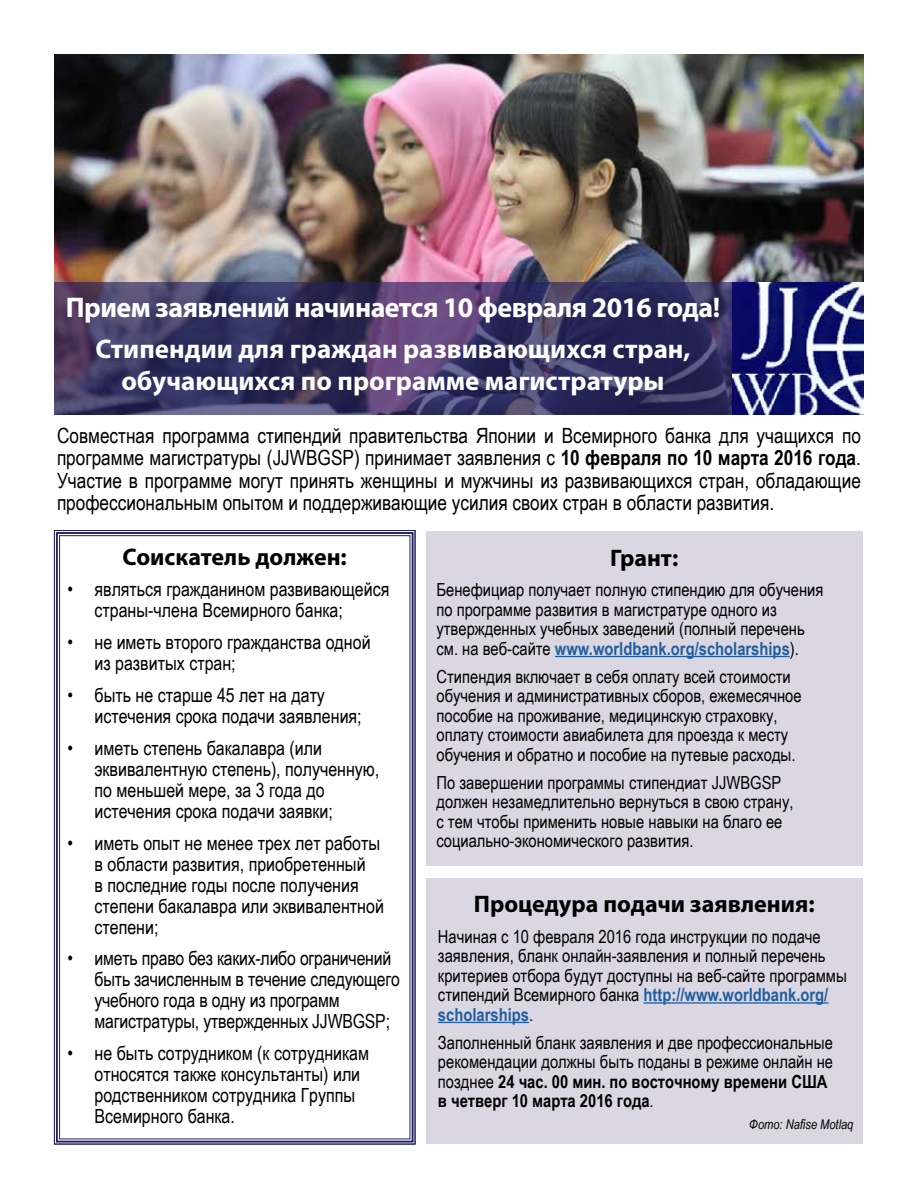
<style>
.page{position:relative;width:918px;height:1188px;background:#fff}
.page>*{position:absolute;margin:0;border:0;box-sizing:border-box;transform-origin:0 0}
.t1{font:700 28.5px "Myriad Pro";letter-spacing:-.02em;color:#fff}
.t2{font:700 27px/32.4px "Myriad Pro";color:#fff;text-align:center}
.t3{font:700 24px "Myriad Pro";color:#000}
.t4{font:21px/22.5px "Arial Narrow";color:#000;text-align:justify}
.t5{font:19.5px/21px "Arial Narrow";color:#000}
.t6{font:18px/19.5px "Arial Narrow";color:#000}
.t7{font:italic 13.5px "Arial Narrow";color:#000}
.s1{font-weight:700}
.s2{font-weight:700;color:#215e9e}
</style>
<div class="page">
<img style="left:54px;top:54px;width:810px;height:228px">
<svg style="left:54px;top:282px;width:810px;height:133px;background:#3b3562"></svg>
<img style="left:732px;top:282px;width:132px;height:132px">
<svg style="left:54px;top:530px;width:362px;height:615px"></svg>
<div style="left:56px;top:532px;width:357px;height:610px;border:2px solid #242161"></div>
<div style="left:426px;top:532px;width:436px;height:334px;background:#dad7e2"></div>
<hr style="left:555px;top:656px;width:235px;height:1px;background:#215e9e">
<div style="left:426px;top:878px;width:436px;height:266px;background:#dad7e2"></div>
<hr style="left:644px;top:1002px;width:184px;height:2px;background:#215e9e">
<hr style="left:438px;top:1022px;width:91px;height:1px;background:#215e9e">
<h1 class="t1" style="left:66px;top:289px;width:656px">Прием заявлений начинается 10 февраля 2016 года!</h1>
<h2 class="t2" style="left:95px;top:332px;width:597px">Стипендии для граждан развивающихся стран, обучающихся по программе магистратуры</h2>
<p class="t4" style="left:57px;top:423px;width:806px">Совместная программа стипендий правительства Японии и Всемирного банка для учащихся по программе магистратуры (JJWBGSP) принимает заявления с <span class="s1">10 февраля по 10 марта 2016 года</span>.<br>Участие в программе могут принять женщины и мужчины из развивающихся стран, обладающие профессиональным опытом и поддерживающие усилия своих стран в области развития.</p>
<h3 class="t3" style="left:123px;top:541px;width:226px">Соискатель должен:</h3>
<p class="t5" style="left:95px;top:578px;width:296px;text-indent:-27px">• являться гражданином развивающейся страны-члена Всемирного банка;</p>
<p class="t5" style="left:95px;top:631px;width:278px;text-indent:-27px">• не иметь второго гражданства одной из развитых стран;</p>
<p class="t5" style="left:95px;top:684px;width:269px;text-indent:-27px">• быть не старше 45 лет на дату истечения срока подачи заявления;</p>
<p class="t5" style="left:95px;top:737px;width:286px;text-indent:-27px">• иметь степень бакалавра (или эквивалентную степень), полученную, по меньшей мере, за 3 года до истечения срока подачи заявки;</p>
<p class="t5" style="left:95px;top:832px;width:291px;text-indent:-27px">• иметь опыт не менее трех лет работы в области развития, приобретенный<br>в последние годы после получения степени бакалавра или эквивалентной степени;</p>
<p class="t5" style="left:95px;top:947px;width:307px;text-indent:-27px">• иметь право без каких-либо ограничений быть зачисленным в течение следующего учебного года в одну из программ магистратуры, утвержденных JJWBGSP;</p>
<p class="t5" style="left:95px;top:1042px;width:276px;text-indent:-27px">• не быть сотрудником (к сотрудникам относятся также консультанты) или родственником сотрудника Группы<br>Всемирного банка.</p>
<h3 class="t3" style="left:610px;top:542px;width:70px">Грант:</h3>
<p class="t6" style="left:436px;top:579px;width:388px">Бенефициар получает полную стипендию для обучения по программе развития в магистратуре одного из утвержденных учебных заведений (полный перечень см. на веб-сайте <span class="s2">www.worldbank.org/scholarships</span>).</p>
<p class="t6" style="left:436px;top:666px;width:367px">Стипендия включает в себя оплату всей стоимости обучения и административных сборов, ежемесячное пособие на проживание, медицинскую страховку, оплату стоимости авиабилета для проезда к месту обучения и обратно и пособие на путевые расходы.</p>
<p class="t6" style="left:436px;top:772px;width:359px">По завершении программы стипендиат JJWBGSP должен незамедлительно вернуться в свою страну, с тем чтобы применить новые навыки на благо ее социально-экономического развития.</p>
<h3 class="t3" style="left:474px;top:889px;width:342px">Процедура подачи заявления:</h3>
<p class="t6" style="left:438px;top:926px;width:411px">Начиная с 10 февраля 2016 года инструкции по подаче заявления, бланк онлайн-заявления и полный перечень критериев отбора будут доступны на веб-сайте программы стипендий Всемирного банка <span class="s2">http://www.worldbank.org/ scholarships</span>.</p>
<p class="t6" style="left:438px;top:1032px;width:397px">Заполненный бланк заявления и две профессиональные рекомендации должны быть поданы в режиме онлайн не позднее <span class="s1">24 час. 00 мин. по восточному времени США в четверг 10 марта 2016 года</span>.</p>
<p class="t7" style="left:749px;top:1115px;width:106px">Фото: Nafise Motlaq</p>
</div>
